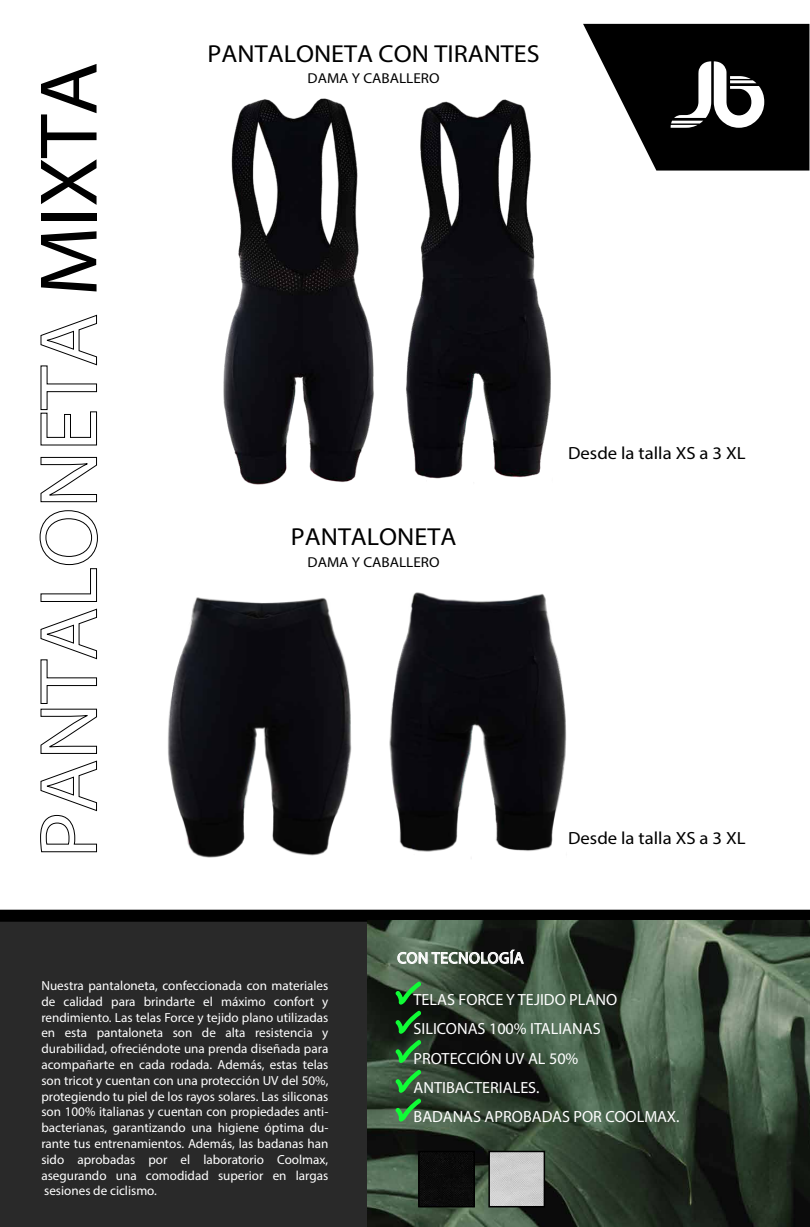
<style>
.page{position:relative;width:810px;height:1227px;background:#fff}
.page>*{position:absolute;margin:0;border:0;box-sizing:border-box;transform-origin:0 0}
.t1{font:82.43px "Myriad Pro";letter-spacing:-.01em;color:#000;scale:1.06 1}
.t2{font:24.6px "Myriad Pro";color:#000;scale:1.06 1}
.t3{font:17.62px "Myriad Pro";color:#000;scale:1.06 1}
.t4{font:16.2px "Myriad Pro";color:#fff}
.t5{font:15.9px "Myriad Pro";letter-spacing:.025em;color:#fff}
.t6{font:14.4px "Myriad Pro";color:#000;scale:1.06 1}
.t7{font:13.12px/15.8px "Myriad Pro";color:#fff;text-align:justify}
.s1{font-family:"Times New Roman"}
</style>
<div class="page">
<img style="left:168px;top:592px;width:399px;height:266px">
<svg style="left:600px;top:24px;width:209px;height:146px"></svg>
<svg style="left:40px;top:760px;width:57px;height:92px"></svg>
<svg style="left:40px;top:608px;width:57px;height:146px"></svg>
<svg style="left:39px;top:510px;width:59px;height:92px"></svg>
<svg style="left:40px;top:456px;width:57px;height:46px"></svg>
<svg style="left:40px;top:314px;width:57px;height:131px"></svg>
<svg style="left:0;top:909px;width:810px;height:11px;background:#1b1b1b"></svg>
<div style="left:0;top:910px;width:374px;height:316px;background:#292929"></div>
<img style="left:367px;top:920px;width:443px;height:306px">
<svg style="left:397px;top:947px;width:127px;height:17px;background:#757f75"></svg>
<svg style="left:394px;top:980px;width:28px;height:141px;background:#286631"></svg>
<div style="left:421px;top:1153px;width:51px;height:51px;background:#0a0a0a"></div>
<img style="left:491px;top:1153px;width:51px;height:51px">
<div style="left:418px;top:1150px;width:57px;height:57px;border:2px solid #000"></div>
<div style="left:488px;top:1150px;width:57px;height:57px;border:2px solid #000"></div>
<img style="left:223px;top:23px;width:377px;height:462px">
<h1 class="t1" style="left:18px;top:296px;width:223px;rotate:-90deg">MIXTA</h1>
<h2 class="t2" style="left:208px;top:39px;width:315px">PANTALONETA CON TIRANTES</h2>
<p class="t6" style="left:308px;top:70px;width:126px">DAMA Y CABALLERO</p>
<h2 class="t2" style="left:291px;top:522px;width:158px">PANTALONETA</h2>
<p class="t6" style="left:308px;top:553px;width:126px">DAMA Y CABALLERO</p>
<h3 class="t3" style="left:568px;top:442px;width:169px">Desde la talla XS a 3 XL</h3>
<p class="t5" style="left:397px;top:948px;width:128px">CON TECNOLOGÍA</p>
<h3 class="t3" style="left:568px;top:827px;width:169px">Desde la talla XS a 3 XL</h3>
<p class="t7" style="left:41px;top:977px;width:289px">Nuestra pantaloneta, confeccionada con materiales de calidad para brindarte el máximo confort y rendimiento. Las telas Force y tejido plano utilizadas en esta pantaloneta son de alta resistencia y durabilidad, ofreciéndote una prenda diseñada para acompañarte en cada rodada. Además, estas telas son tricot y cuentan con una protección UV del 50%, protegiendo tu piel de los rayos solares. Las siliconas son 100% italianas y cuentan con propiedades anti&shy;bacterianas, garantizando una higiene óptima du&shy;rante tus entrenamientos. Además, las badanas han sido aprobadas por el laboratorio Coolmax, asegurando una comodidad superior en largas sesiones de ciclismo.</p>
<p class="t4" style="left:400px;top:989px;width:219px"><span class="s1">▪</span> TELAS FORCE Y TEJIDO PLANO</p>
<p class="t4" style="left:400px;top:1018px;width:202px"><span class="s1">▪</span> SILICONAS 100% ITALIANAS</p>
<p class="t4" style="left:400px;top:1048px;width:180px"><span class="s1">▪</span> PROTECCIÓN UV AL 50%</p>
<p class="t4" style="left:400px;top:1077px;width:141px"><span class="s1">▪</span> ANTIBACTERIALES.</p>
<p class="t4" style="left:400px;top:1106px;width:281px"><span class="s1">▪</span> BADANAS APROBADAS POR COOLMAX.</p>
</div>
